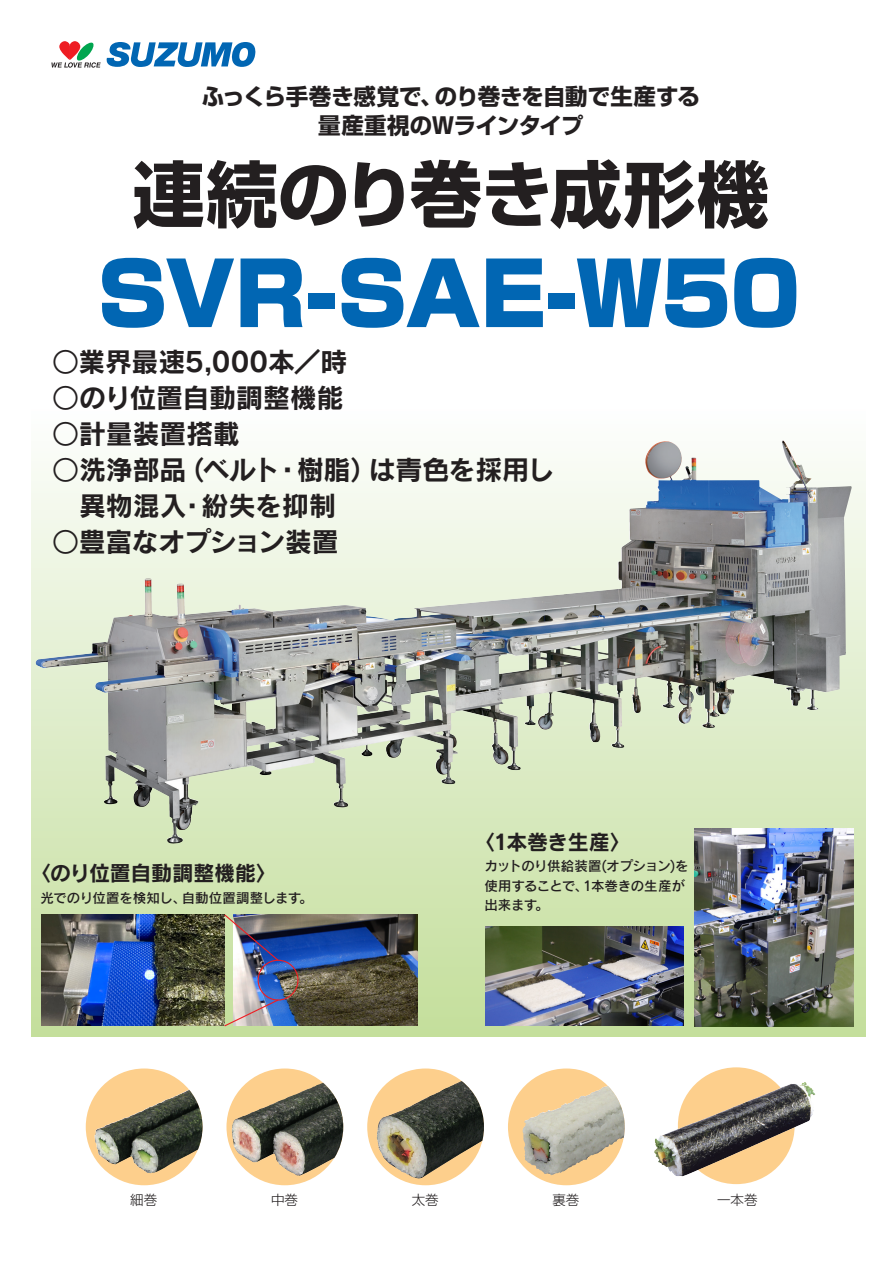
<style>
.page{position:relative;width:893px;height:1263px;background:#fff}
.page>*{position:absolute;margin:0;border:0;box-sizing:border-box;transform-origin:0 0}
.t1{font:900 87px "Shin Go Pro";letter-spacing:-.02em;color:#0166b3}
.t2{font:700 72px "Shin Go Pro";letter-spacing:-.01em;color:#231f20}
.t3{font:27px/36px "Rodin Pro B";letter-spacing:-.01em;color:#231f20}
.t4{font:27px "Rodin Pro B";letter-spacing:-.03em;color:#231f20}
.t5{font:700 22.5px/29.2px "Shin Go Pro";letter-spacing:-.015em;color:#231f20;text-align:center}
.t6{font:21px "Rodin Pro B";letter-spacing:-.015em;color:#231f20}
.t7{font:13.5px/19.5px "Rodin Pro DB";letter-spacing:-.025em;color:#231f20}
.t8{font:300 13.5px "Shin Go Pro";color:#231f20}
</style>
<div class="page">
<svg style="left:31px;top:463px;width:835px;height:573px;background:#c9d7b3"></svg>
<svg style="left:51px;top:41px;width:205px;height:27px"></svg>
<img style="left:36px;top:440px;width:764px;height:251px">
<div style="left:678px;top:1067px;width:117px;height:117px;background:#fdcf8c;border-radius:50%"></div>
<div style="left:86px;top:1068px;width:117px;height:117px;background:#fdcf8c;border-radius:50%"></div>
<img style="left:94px;top:1089px;width:109px;height:84px">
<div style="left:226px;top:1068px;width:117px;height:117px;background:#fdcf8c;border-radius:50%"></div>
<img style="left:232px;top:1083px;width:111px;height:93px">
<div style="left:367px;top:1068px;width:117px;height:117px;background:#fdcf8c;border-radius:50%"></div>
<img style="left:376px;top:1081px;width:108px;height:97px">
<svg style="left:508px;top:1068px;width:117px;height:117px;background:#eac893"></svg>
<img style="left:523px;top:1086px;width:84px;height:88px">
<img style="left:654px;top:1082px;width:150px;height:85px">
<img style="left:695px;top:828px;width:158px;height:198px">
<img style="left:485px;top:926px;width:198px;height:100px">
<img style="left:41px;top:915px;width:184px;height:111px">
<img style="left:234px;top:915px;width:183px;height:111px">
<div style="left:258px;top:960px;width:40px;height:40px;border:1px solid #ee1d23;border-radius:50%"></div>
<img style="left:223px;top:913px;width:57px;height:49px">
<svg style="left:223px;top:998px;width:57px;height:29px;background:#aeb0b4"></svg>
<p class="t5" style="left:202px;top:79px;width:500px">ふっくら手巻き感覚で、のり巻きを自動で生産する量産重視のWラインタイプ</p>
<h2 class="t2" style="left:132px;top:137px;width:638px">連続のり巻き成形機</h2>
<h1 class="t1" style="left:97px;top:225px;width:705px">SVR-SAE-W50</h1>
<p class="t3" style="left:52px;top:343px;width:297px">○業界最速5,000本／時</p>
<p class="t3" style="left:52px;top:379px;width:293px">○のり位置自動調整機能</p>
<p class="t3" style="left:52px;top:415px;width:189px">○計量装置搭載</p>
<p class="t3" style="left:52px;top:451px;width:504px">○洗浄部品（ベルト・樹脂）は青色を採用し　異物混入・紛失を抑制</p>
<p class="t4" style="left:52px;top:524px;width:288px">○豊富なオプション装置</p>
<p class="t6" style="left:30px;top:859px;width:248px">〈のり位置自動調整機能〉</p>
<p class="t7" style="left:40px;top:887px;width:274px">光でのり位置を検知し、自動位置調整します。</p>
<p class="t6" style="left:474px;top:827px;width:158px">〈1本巻き生産〉</p>
<p class="t7" style="left:484px;top:856px;width:206px">カットのり供給装置(オプション)を使用することで、1本巻きの生産が出来ます。</p>
<p class="t8" style="left:130px;top:1188px;width:28px">細巻</p>
<p class="t8" style="left:271px;top:1188px;width:28px">中巻</p>
<p class="t8" style="left:412px;top:1188px;width:28px">太巻</p>
<p class="t8" style="left:552px;top:1188px;width:28px">裏巻</p>
<p class="t8" style="left:717px;top:1188px;width:42px">一本巻</p>
</div>
